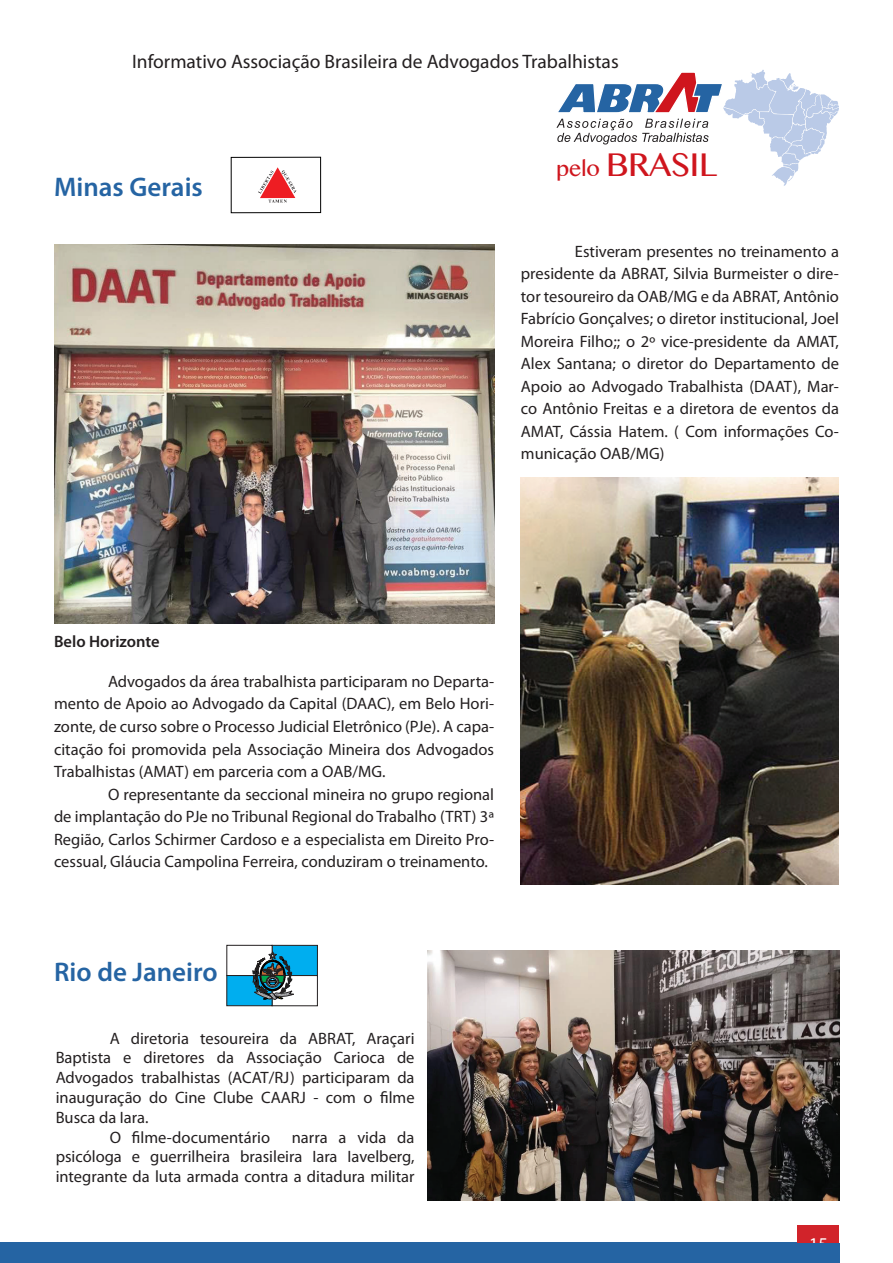
<style>
.page{position:relative;width:893px;height:1263px;background:#fff}
.page>*{position:absolute;margin:0;border:0;box-sizing:border-box;transform-origin:0 0}
.t1{font:32.85px "Oriya MN";color:#cf151d}
.t2{font:600 27px "Myriad Pro";color:#2564a3}
.t3{font:19.5px "Myriad Pro";color:#231f20}
.t4{font:18px "Myriad Pro";color:#fff}
.t5{font:16.5px/22.5px "Myriad Pro";color:#231f20;text-align:justify}
.t6{font:600 16.5px "Myriad Pro";color:#231f20}
.s1{font-size:21.3px}
</style>
<div class="page">
<div style="left:0;top:1242px;width:797px;height:21px;background:#2564a3"></div>
<svg style="left:556px;top:70px;width:283px;height:116px"></svg>
<div style="left:798px;top:1225px;width:41px;height:37px;background:#d1232a"></div>
<div style="left:0;top:1243px;width:840px;height:20px;background:#2564a3"></div>
<div style="left:231px;top:157px;width:90px;height:56px;border:1px solid #000"></div>
<svg style="left:258px;top:167px;width:38px;height:36px"></svg>
<img style="left:54px;top:244px;width:440px;height:379px">
<div style="left:272px;top:945px;width:45px;height:30px;background:#00aeef"></div>
<div style="left:272px;top:945px;width:46px;height:31px;border:1px solid #231f20"></div>
<div style="left:272px;top:975px;width:46px;height:31px;border:1px solid #231f20"></div>
<div style="left:227px;top:975px;width:45px;height:31px;background:#00aeef"></div>
<div style="left:227px;top:975px;width:45px;height:31px;border:1px solid #231f20"></div>
<div style="left:227px;top:945px;width:45px;height:31px;border:1px solid #231f20"></div>
<svg style="left:252px;top:951px;width:53px;height:56px"></svg>
<img style="left:427px;top:951px;width:413px;height:249px">
<img style="left:521px;top:478px;width:318px;height:406px">
<p class="t3" style="left:132px;top:50px;width:488px">Informativo Associação Brasileira de Advogados Trabalhistas</p>
<h2 class="t2" style="left:54px;top:170px;width:150px">Minas Gerais</h2>
<h1 class="t1" style="left:556px;top:146px;width:162px"><span class="s1">pelo</span> BRASIL</h1>
<p class="t5" style="left:521px;top:240px;width:320px;text-indent:54px">Estiveram presentes no treinamento a presidente da ABRAT, Silvia Burmeister o dire&shy;tor tesoureiro da OAB/MG e da ABRAT, Antônio Fabrício Gonçalves; o diretor institucional, Joel Moreira Filho;; o 2º vice-presidente da AMAT, Alex Santana; o diretor do Departamento de Apoio ao Advogado Trabalhista (DAAT), Mar&shy;co Antônio Freitas e a diretora de eventos da AMAT, Cássia Hatem. ( Com informações Co&shy;municação OAB/MG)</p>
<p class="t6" style="left:54px;top:631px;width:107px">Belo Horizonte</p>
<p class="t5" style="left:54px;top:670px;width:442px;text-indent:54px">Advogados da área trabalhista participaram no Departa&shy;mento de Apoio ao Advogado da Capital (DAAC), em Belo Hori&shy;zonte, de curso sobre o Processo Judicial Eletrônico (PJe). A capa&shy;citação foi promovida pela Associação Mineira dos Advogados Trabalhistas (AMAT) em parceria com a OAB/MG.</p>
<p class="t5" style="left:54px;top:782px;width:442px;text-indent:54px">O representante da seccional mineira no grupo regional de implantação do PJe no Tribunal Regional do Trabalho (TRT) 3ª Região, Carlos Schirmer Cardoso e a especialista em Direito Pro&shy;cessual, Gláucia Campolina Ferreira, conduziram o treinamento.</p>
<h2 class="t2" style="left:54px;top:954px;width:165px">Rio de Janeiro</h2>
<p class="t5" style="left:110px;top:1026px;width:306px">A diretoria tesoureira da ABRAT, Araçari</p>
<p class="t5" style="left:56px;top:1046px;width:360px">Baptista e diretores da Associação Carioca de</p>
<p class="t5" style="left:56px;top:1066px;width:360px">Advogados trabalhistas (ACAT/RJ) participaram da</p>
<p class="t5" style="left:56px;top:1086px;width:360px">inauguração do Cine Clube CAARJ - com o filme</p>
<p class="t5" style="left:56px;top:1106px;width:94px">Busca da Iara.</p>
<p class="t5" style="left:110px;top:1125px;width:162px">O filme-documentário</p>
<p class="t5" style="left:56px;top:1127px;width:360px;line-height:19.8px;text-indent:236px">narra a vida da psicóloga e guerrilheira brasileira Iara Iavelberg, integrante da luta armada contra a ditadura militar</p>
<p class="t4" style="left:809px;top:1233px;width:20px">15</p>
</div>
